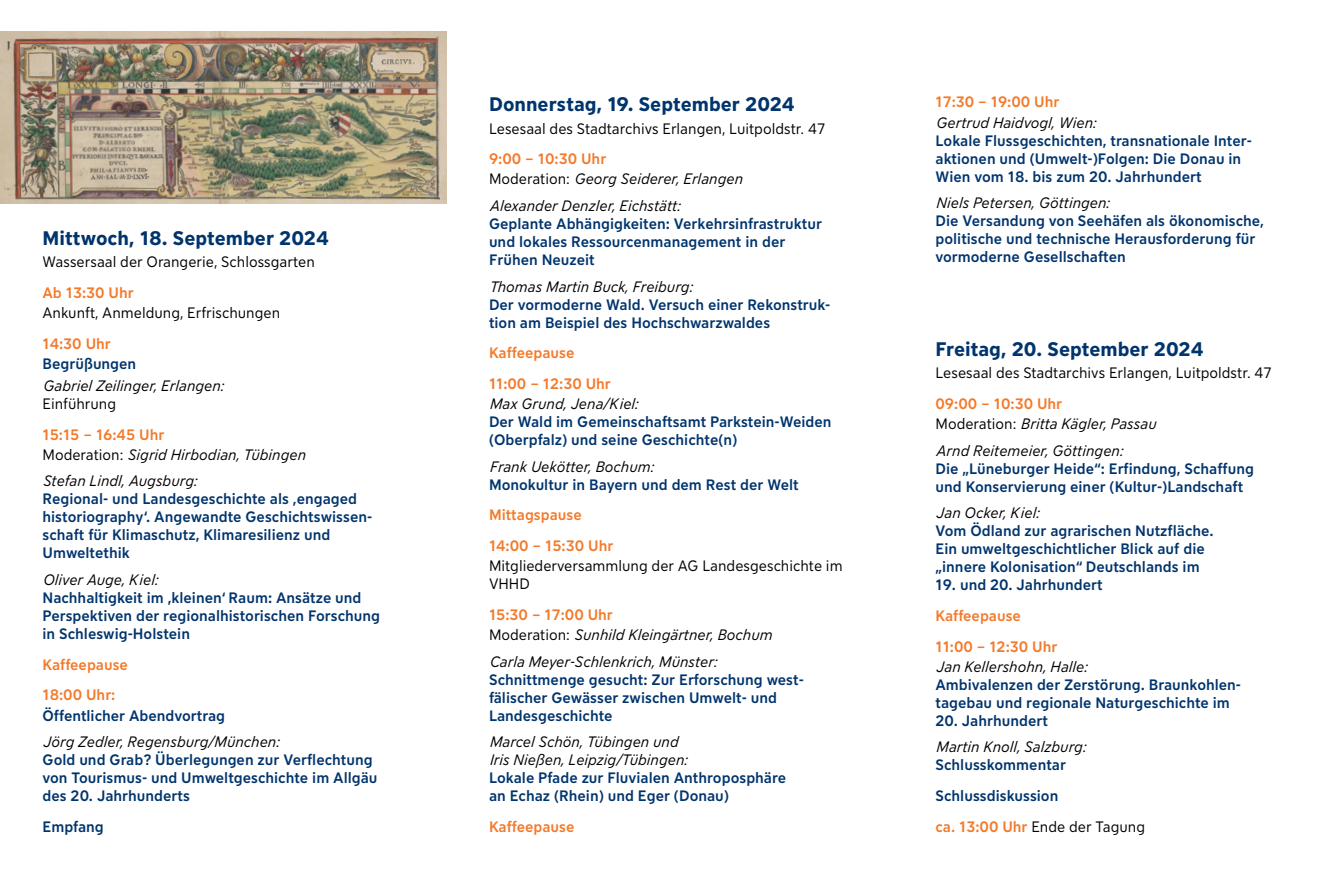
<style>
.page{position:relative;width:1331px;height:893px;background:#fff}
.page>*{position:absolute;margin:0;border:0;box-sizing:border-box;transform-origin:0 0}
.t1{font:700 19.5px "FAU Sans";color:#00346d}
.t2{font:500 15px/18px "FAU Sans";color:#00346d}
.t3{font:italic 15px/20.1px "FAU Sans";color:#000}
.t4{font:15px/18px "FAU Sans";color:#000}
.t5{font:500 15px/30.8px "FAU Sans";color:#f47929}
.s1{font-weight:500;font-style:normal;color:#f47929}
.s2{font-style:normal}
.s3{color:#f47929}
.s4{font-weight:400;color:#000}
</style>
<div class="page">
<img style="left:0;top:31px;width:446px;height:173px">
<h1 class="t1" style="left:43px;top:224px;width:288px">Mittwoch, 18. September 2024</h1>
<p class="t4" style="left:43px;top:252px;width:274px">Wassersaal der Orangerie, Schlossgarten</p>
<p class="t5" style="left:43px;top:276px;width:93px">Ab 13:30 Uhr</p>
<p class="t4" style="left:43px;top:303px;width:239px">Ankunft, Anmeldung, Erfrischungen</p>
<p class="t5" style="left:43px;top:327px;width:70px">14:30 Uhr</p>
<p class="t2" style="left:43px;top:354px;width:95px">Begrüßungen</p>
<p class="t3" style="left:43px;top:375px;width:183px">Gabriel Zeilinger, Erlangen:</p>
<p class="t4" style="left:43px;top:394px;width:75px">Einführung</p>
<p class="t3" style="left:43px;top:424px;width:264px"><span class="s1">15:15 – 16:45 Uhr<br></span><span class="s2">Moderation:</span> Sigrid Hirbodian, Tübingen</p>
<p class="t3" style="left:43px;top:470px;width:156px">Stefan Lindl, Augsburg:</p>
<p class="t2" style="left:43px;top:489px;width:331px">Regional- und Landesgeschichte als ‚engaged historiography‘. Angewandte Geschichtswissen&shy;schaft für Klimaschutz, Klimaresilienz und Umweltethik</p>
<p class="t3" style="left:43px;top:569px;width:117px">Oliver Auge, Kiel:</p>
<p class="t2" style="left:43px;top:588px;width:339px">Nachhaltigkeit im ‚kleinen‘ Raum: Ansätze und<br>Perspektiven der regionalhistorischen Forschung in Schleswig-Holstein</p>
<p class="t5" style="left:43px;top:648px;width:87px">Kaffeepause<br>18:00 Uhr:</p>
<p class="t2" style="left:43px;top:705px;width:184px">Öffentlicher Abendvortrag</p>
<p class="t3" style="left:43px;top:731px;width:238px">Jörg Zedler, Regensburg/München:</p>
<p class="t2" style="left:43px;top:750px;width:336px">Gold und Grab? Überlegungen zur Verflechtung von Tourismus- und Umweltgeschichte im Allgäu des 20. Jahrhunderts</p>
<p class="t2" style="left:43px;top:817px;width:63px">Empfang</p>
<h1 class="t1" style="left:489px;top:90px;width:307px">Donnerstag, 19. September 2024</h1>
<p class="t4" style="left:489px;top:118px;width:338px">Lesesaal des Stadtarchivs Erlangen, Luitpoldstr. 47</p>
<p class="t3" style="left:489px;top:148px;width:255px"><span class="s1">9:00 – 10:30 Uhr<br></span><span class="s2">Moderation:</span> Georg Seiderer, Erlangen</p>
<p class="t3" style="left:489px;top:195px;width:193px">Alexander Denzler, Eichstätt:</p>
<p class="t2" style="left:489px;top:214px;width:334px">Geplante Abhängigkeiten: Verkehrsinfrastruktur und lokales Ressourcenmanagement in der<br>Frühen Neuzeit</p>
<p class="t3" style="left:489px;top:275px;width:205px">Thomas Martin Buck, Freiburg:</p>
<p class="t2" style="left:489px;top:294px;width:343px">Der vormoderne Wald. Versuch einer Rekonstruk&shy;tion am Beispiel des Hochschwarzwaldes</p>
<p class="t5" style="left:489px;top:337px;width:123px">Kaffeepause<br>11:00 – 12:30 Uhr</p>
<p class="t3" style="left:489px;top:393px;width:150px">Max Grund, Jena/Kiel:</p>
<p class="t2" style="left:489px;top:412px;width:344px">Der Wald im Gemeinschaftsamt Parkstein-Weiden (Oberpfalz) und seine Geschichte(n)</p>
<p class="t3" style="left:489px;top:455px;width:166px">Frank Uekötter, Bochum:</p>
<p class="t2" style="left:489px;top:474px;width:311px">Monokultur in Bayern und dem Rest der Welt</p>
<p class="t5" style="left:489px;top:499px;width:126px">Mittagspause<br>14:00 – 15:30 Uhr</p>
<p class="t4" style="left:489px;top:556px;width:355px">Mitgliederversammlung der AG Landesgeschichte im<br>VHHD</p>
<p class="t3" style="left:489px;top:604px;width:284px"><span class="s1">15:30 – 17:00 Uhr<br></span><span class="s2">Moderation:</span> Sunhild Kleingärtner, Bochum</p>
<p class="t3" style="left:489px;top:650px;width:229px">Carla Meyer-Schlenkrich, Münster:</p>
<p class="t2" style="left:489px;top:669px;width:316px">Schnittmenge gesucht: Zur Erforschung west&shy;fälischer Gewässer zwischen Umwelt- und<br>Landesgeschichte</p>
<p class="t3" style="left:489px;top:732px;width:200px;line-height:18px">Marcel Schön, Tübingen und<br>Iris Nießen, Leipzig/Tübingen:</p>
<p class="t2" style="left:489px;top:768px;width:299px">Lokale Pfade zur Fluvialen Anthroposphäre an Echaz (Rhein) und Eger (Donau)</p>
<p class="t5" style="left:489px;top:810px;width:87px">Kaffeepause</p>
<p class="t5" style="left:935px;top:86px;width:125px">17:30 – 19:00 Uhr</p>
<p class="t3" style="left:935px;top:111px;width:162px">Gertrud Haidvogl, Wien:</p>
<p class="t2" style="left:935px;top:130px;width:318px">Lokale Flussgeschichten, transnationale Inter&shy;aktionen und (Umwelt-)Folgen: Die Donau in<br>Wien vom 18. bis zum 20. Jahrhundert</p>
<p class="t3" style="left:935px;top:192px;width:175px">Niels Petersen, Göttingen:</p>
<p class="t2" style="left:935px;top:211px;width:330px">Die Versandung von Seehäfen als ökonomische, politische und technische Herausforderung für vormoderne Gesellschaften</p>
<h1 class="t1" style="left:935px;top:335px;width:269px">Freitag, 20. September 2024</h1>
<p class="t4" style="left:935px;top:363px;width:338px">Lesesaal des Stadtarchivs Erlangen, Luitpoldstr. 47</p>
<p class="t3" style="left:935px;top:393px;width:222px"><span class="s1">09:00 – 10:30 Uhr<br></span><span class="s2">Moderation:</span> Britta Kägler, Passau</p>
<p class="t3" style="left:935px;top:440px;width:189px">Arnd Reitemeier, Göttingen:</p>
<p class="t2" style="left:935px;top:459px;width:320px">Die „Lüneburger Heide“: Erfindung, Schaffung und Konservierung einer (Kultur-)Landschaft</p>
<p class="t3" style="left:935px;top:502px;width:105px">Jan Ocker, Kiel:</p>
<p class="t2" style="left:935px;top:521px;width:280px">Vom Ödland zur agrarischen Nutzfläche.<br>Ein umweltgeschichtlicher Blick auf die „innere Kolonisation“ Deutschlands im</p>
<p class="t2" style="left:935px;top:575px;width:169px">19. und 20. Jahrhundert</p>
<p class="t5" style="left:935px;top:599px;width:123px">Kaffeepause<br>11:00 – 12:30 Uhr</p>
<p class="t3" style="left:935px;top:656px;width:153px">Jan Kellershohn, Halle:</p>
<p class="t2" style="left:935px;top:675px;width:307px">Ambivalenzen der Zerstörung. Braunkohlen&shy;tagebau und regionale Naturgeschichte im</p>
<p class="t2" style="left:935px;top:711px;width:114px">20. Jahrhundert</p>
<p class="t3" style="left:935px;top:736px;width:152px">Martin Knoll, Salzburg:</p>
<p class="t2" style="left:935px;top:749px;width:211px;line-height:30.8px">Schlusskommentar<br>Schlussdiskussion<br><span class="s3">ca. 13:00 Uhr</span> <span class="s4">Ende der Tagung</span></p>
</div>
